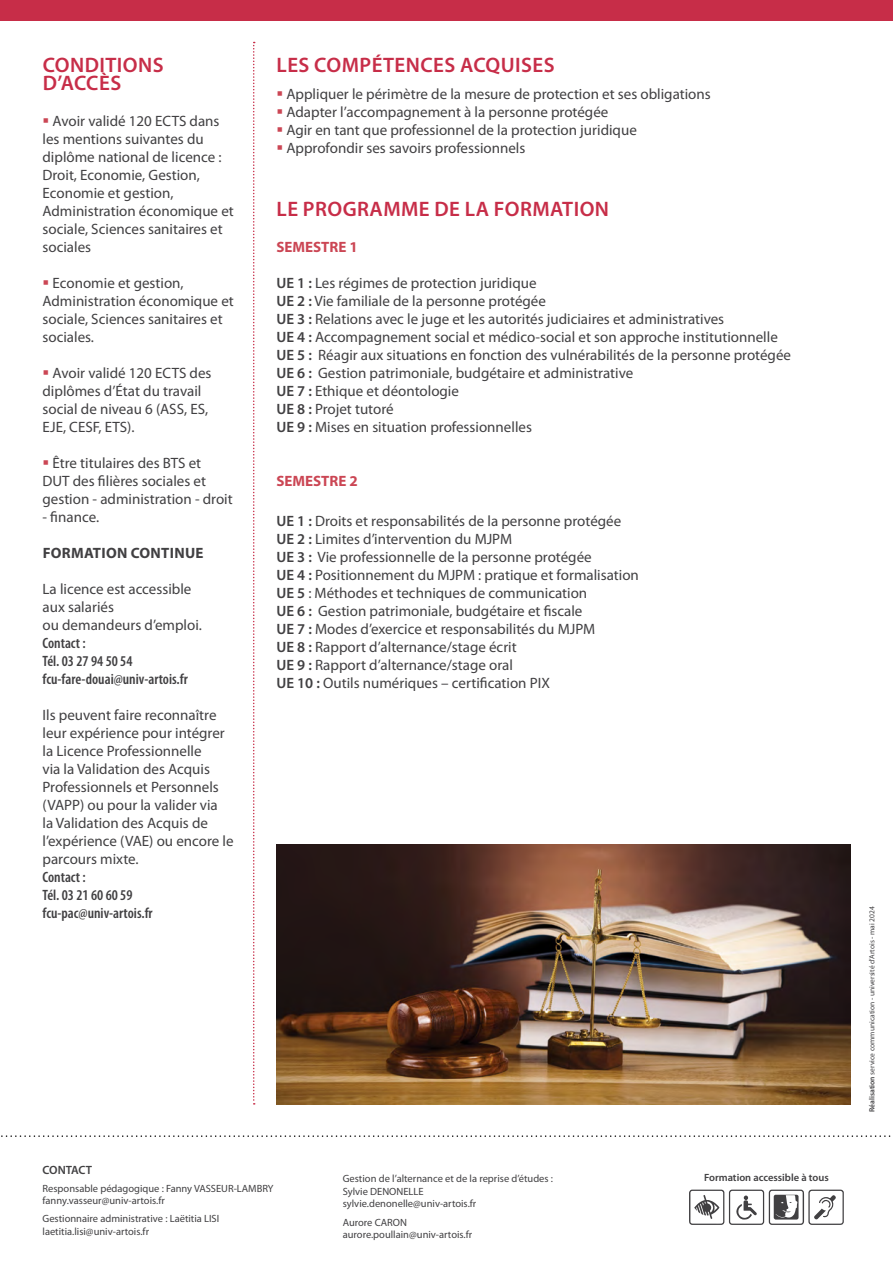
<style>
.page{position:relative;width:893px;height:1263px;background:#fff}
.page>*{position:absolute;margin:0;border:0;box-sizing:border-box;transform-origin:0 0}
.t1{font:600 21px/18px "Myriad Pro";letter-spacing:.02em;color:#c72d48}
.t2{font:15px/18px "Myriad Pro";color:#414042}
.t3{font:600 condensed 15px/18px "Myriad Pro";color:#414042}
.t4{font:700 15px "Myriad Pro";color:#cb4654}
.t5{font:700 15px "Myriad Pro";letter-spacing:.02em;color:#414042}
.t6{font:600 12px "Myriad Pro";letter-spacing:-.01em;color:#414042}
.t7{font:10.5px/12.6px "Myriad Pro";color:#414042}
.t8{font:600 10.5px "Myriad Pro";color:#414042}
.t9{font:7.5px "Myriad Pro";color:#414042}
.s1{color:#cb4654}
.s2{font-weight:600}
</style>
<div class="page">
<div style="left:0;top:0;width:893px;height:20px;background:#c72d48"></div>
<svg style="left:253px;top:42px;width:2px;height:1062px"></svg>
<img style="left:276px;top:845px;width:574px;height:259px">
<svg style="left:689px;top:1189px;width:155px;height:36px"></svg>
<svg style="left:1px;top:1135px;width:890px;height:2px"></svg>
<h1 class="t1" style="left:43px;top:55px;width:122px">CONDITIONS<br>D’ACCÈS</h1>
<p class="t2" style="left:43px;top:112px;width:193px"><span class="s1">▪</span> Avoir validé 120 ECTS dans les mentions suivantes du diplôme national de licence :<br>Droit, Economie, Gestion,<br>Economie et gestion,<br>Administration économique et sociale, Sciences sanitaires et sociales</p>
<p class="t2" style="left:43px;top:274px;width:193px"><span class="s1">▪</span> Economie et gestion,<br>Administration économique et sociale, Sciences sanitaires et sociales.</p>
<p class="t2" style="left:43px;top:364px;width:171px"><span class="s1">▪</span> Avoir validé 120 ECTS des diplômes d’État du travail social de niveau 6 (ASS, ES,<br>EJE, CESF, ETS).</p>
<p class="t2" style="left:43px;top:454px;width:192px"><span class="s1">▪</span> Être titulaires des BTS et<br>DUT des filières sociales et gestion - administration - droit</p>
<p class="t2" style="left:43px;top:508px;width:58px">- finance.</p>
<p class="t5" style="left:43px;top:543px;width:162px">FORMATION CONTINUE</p>
<p class="t2" style="left:43px;top:580px;width:161px">La licence est accessible aux salariés<br>ou demandeurs d’emploi.</p>
<p class="t3" style="left:43px;top:634px;width:147px">Contact :<br>Tél. 03 27 94 50 54 fcu-fare-douai@univ-artois.fr</p>
<p class="t2" style="left:43px;top:706px;width:193px">Ils peuvent faire reconnaître leur expérience pour intégrer la Licence Professionnelle<br>via la Validation des Acquis<br>Professionnels et Personnels (VAPP) ou pour la valider via<br>la Validation des Acquis de l’expérience (VAE) ou encore le parcours mixte.</p>
<p class="t3" style="left:43px;top:868px;width:112px">Contact :<br>Tél. 03 21 60 60 59 fcu-pac@univ-artois.fr</p>
<h1 class="t1" style="left:277px;top:55px;width:280px">LES COMPÉTENCES ACQUISES</h1>
<p class="t2" style="left:276px;top:84px;width:436px"><span class="s1">▪</span> Appliquer le périmètre de la mesure de protection et ses obligations</p>
<p class="t2" style="left:276px;top:102px;width:333px"><span class="s1">▪</span> Adapter l’accompagnement à la personne protégée</p>
<p class="t2" style="left:276px;top:120px;width:362px"><span class="s1">▪</span> Agir en tant que professionnel de la protection juridique</p>
<p class="t2" style="left:276px;top:138px;width:250px"><span class="s1">▪</span> Approfondir ses savoirs professionnels</p>
<h1 class="t1" style="left:277px;top:199px;width:334px">LE PROGRAMME DE LA FORMATION</h1>
<p class="t4" style="left:276px;top:237px;width:83px">SEMESTRE 1</p>
<p class="t2" style="left:276px;top:274px;width:516px"><span class="s2">UE 1 :</span> Les régimes de protection juridique<br><span class="s2">UE 2 :</span> Vie familiale de la personne protégée<br><span class="s2">UE 3 :</span> Relations avec le juge et les autorités judiciaires et administratives<br><span class="s2">UE 4 :</span> Accompagnement social et médico-social et son approche institutionnelle <span class="s2">UE 5 :</span> Réagir aux situations en fonction des vulnérabilités de la personne protégée <span class="s2">UE 6 :</span> Gestion patrimoniale, budgétaire et administrative<br><span class="s2">UE 7 :</span> Ethique et déontologie<br><span class="s2">UE 8 :</span> Projet tutoré<br><span class="s2">UE 9 :</span> Mises en situation professionnelles</p>
<p class="t4" style="left:276px;top:471px;width:83px">SEMESTRE 2</p>
<p class="t2" style="left:276px;top:511px;width:364px"><span class="s2">UE 1 :</span> Droits et responsabilités de la personne protégée <span class="s2">UE 2 :</span> Limites d’intervention du MJPM<br><span class="s2">UE 3 :</span> Vie professionnelle de la personne protégée<br><span class="s2">UE 4 :</span> Positionnement du MJPM : pratique et formalisation <span class="s2">UE 5</span> : Méthodes et techniques de communication<br><span class="s2">UE 6 :</span> Gestion patrimoniale, budgétaire et fiscale<br><span class="s2">UE 7 :</span> Modes d’exercice et responsabilités du MJPM<br><span class="s2">UE 8 :</span> Rapport d’alternance/stage écrit<br><span class="s2">UE 9 :</span> Rapport d’alternance/stage oral<br><span class="s2">UE 10 :</span> Outils numériques – certification PIX</p>
<p class="t6" style="left:43px;top:1162px;width:51px">CONTACT</p>
<p class="t7" style="left:43px;top:1181px;width:233px">Responsable pédagogique : Fanny VASSEUR-LAMBRY fanny.vasseur@univ-artois.fr</p>
<p class="t7" style="left:43px;top:1212px;width:178px">Gestionnaire administrative : Laëtitia LISI laetitia.lisi@univ-artois.fr</p>
<p class="t7" style="left:343px;top:1172px;width:212px">Gestion de l’alternance et de la reprise d’études :<br>Sylvie DENONELLE sylvie.denonelle@univ-artois.fr</p>
<p class="t7" style="left:343px;top:1216px;width:131px">Aurore CARON aurore.poullain@univ-artois.fr</p>
<p class="t8" style="left:704px;top:1171px;width:126px">Formation accessible à tous</p>
<p class="t9" style="left:867px;top:1112px;width:207px;rotate:-90deg"><span class="s2">Réalisation</span> service communication - université d’Artois - mai 2024</p>
</div>
